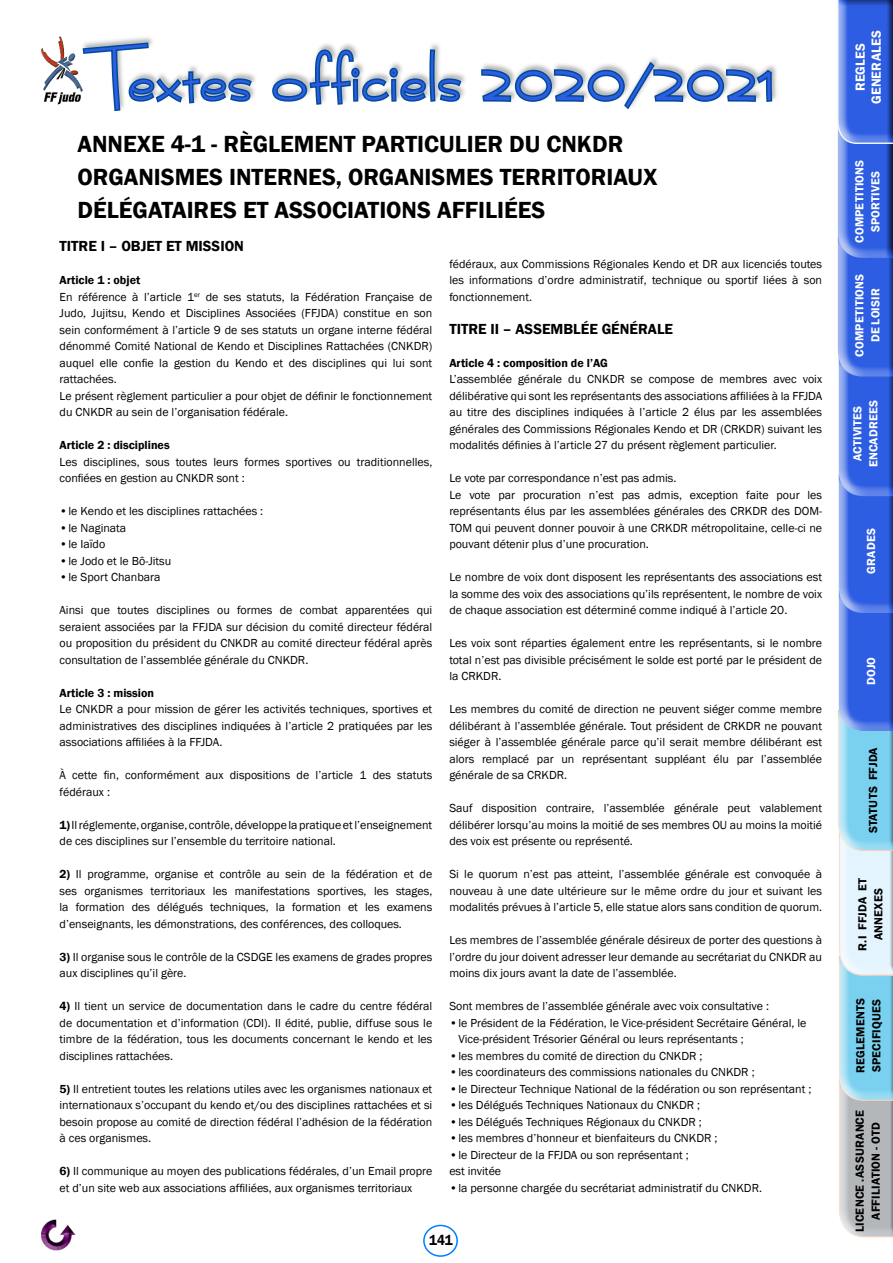
<style>
.page{position:relative;width:893px;height:1263px;background:#fff}
.page>*{position:absolute;margin:0;border:0;box-sizing:border-box;transform-origin:0 0}
.t1{font:67.5px "Youthing October Fourteen";color:#2d5de2}
.t2{font:600 24px/33px "Franklin Gothic";color:#000}
.t3{font:600 15px "Franklin Gothic";color:#000}
.t4{font:600 14.85px "Franklin Gothic";color:#000;scale:.91 1}
.t5{font:600 13.5px/15.9px "Franklin Gothic";letter-spacing:.015em;color:#fff;text-align:center}
.t6{font:12px/16.5px "Franklin Gothic";color:#000;text-align:justify}
.t7{font:600 12px/15.9px "Franklin Gothic";letter-spacing:.01em;color:#000;text-align:center}
.t8{font:600 12px/15.9px "Franklin Gothic";letter-spacing:.015em;color:#fff;text-align:center}
.s1{font-size:90px}
.s2{font-weight:600}
</style>
<div class="page">
<div style="left:423px;top:1225px;width:35px;height:32px;border:2px solid #007fff;border-radius:50%"></div>
<div style="left:27px;top:24px;width:69px;height:82px;background:#000;opacity:.5"></div>
<div style="left:80px;top:34px;width:699px;height:78px;background:#fff"></div>
<svg style="left:81px;top:41px;width:173px;height:71px"></svg>
<svg style="left:272px;top:47px;width:191px;height:58px"></svg>
<svg style="left:481px;top:59px;width:293px;height:51px"></svg>
<svg style="left:837px;top:155px;width:56px;height:1083px;background:#759de1"></svg>
<div style="left:830px;top:0;width:63px;height:153px;background:#000;opacity:.75"></div>
<div style="left:29px;top:1207px;width:58px;height:43px;background:#000;opacity:.75"></div>
<h1 class="t1" style="left:104px;top:37px;width:672px">Textes officiels <span class="s1">2020/2021</span></h1>
<h2 class="t2" style="left:78px;top:128px;width:581px">ANNEXE 4-1 - RÈGLEMENT PARTICULIER DU CNKDR<br>ORGANISMES INTERNES, ORGANISMES TERRITORIAUX<br>DÉLÉGATAIRES ET ASSOCIATIONS AFFILIÉES</h2>
<p class="t3" style="left:60px;top:237px;width:186px">TITRE I – OBJET ET MISSION</p>
<p class="t6" style="left:60px;top:272px;width:374px;text-align:left"><span class="s2">Article 1 : objet<br></span>En référence à l’article 1<sup>er</sup> de ses statuts, la Fédération Française de Judo, Jujitsu, Kendo et Disciplines Associées (FFJDA) constitue en son sein conformément à l’article 9 de ses statuts un organe interne fédéral dénommé Comité National de Kendo et Disciplines Rattachées (CNKDR) auquel elle confie la gestion du Kendo et des disciplines qui lui sont rattachées.<br>Le présent règlement particulier a pour objet de définir le fonctionnement du CNKDR au sein de l’organisation fédérale.</p>
<p class="t7" style="left:60px;top:437px;width:112px">Article 2 : disciplines</p>
<p class="t6" style="left:60px;top:454px;width:374px">Les disciplines, sous toutes leurs formes sportives ou traditionnelles, confiées en gestion au CNKDR sont :</p>
<p class="t6" style="left:60px;top:503px;width:205px">•le Kendo et les disciplines rattachées :</p>
<p class="t6" style="left:60px;top:520px;width:68px">•le Naginata</p>
<p class="t6" style="left:60px;top:536px;width:47px">•le Iaïdo</p>
<p class="t6" style="left:60px;top:553px;width:113px">•le Jodo et le Bô-Jitsu</p>
<p class="t6" style="left:60px;top:569px;width:102px">•le Sport Chanbara</p>
<p class="t6" style="left:60px;top:602px;width:374px">Ainsi que toutes disciplines ou formes de combat apparentées qui seraient associées par la FFJDA sur décision du comité directeur fédéral ou proposition du président du CNKDR au comité directeur fédéral après consultation de l’assemblée générale du CNKDR.</p>
<p class="t7" style="left:60px;top:685px;width:96px">Article 3 : mission</p>
<p class="t6" style="left:60px;top:701px;width:374px">Le CNKDR a pour mission de gérer les activités techniques, sportives et administratives des disciplines indiquées à l’article 2 pratiquées par les associations affiliées à la FFJDA.</p>
<p class="t6" style="left:60px;top:767px;width:374px">À cette fin, conformément aux dispositions de l’article 1 des statuts fédéraux :</p>
<p class="t6" style="left:60px;top:817px;width:374px"><span class="s2">1)</span> Il réglemente, organise, contrôle, développe la pratique et l’enseignement de ces disciplines sur l’ensemble du territoire national.</p>
<p class="t6" style="left:60px;top:866px;width:374px"><span class="s2">2)</span> Il programme, organise et contrôle au sein de la fédération et de ses organismes territoriaux les manifestations sportives, les stages, la formation des délégués techniques, la formation et les examens d’enseignants, les démonstrations, des conférences, des colloques.</p>
<p class="t6" style="left:60px;top:949px;width:374px"><span class="s2">3)</span> Il organise sous le contrôle de la CSDGE les examens de grades propres aux disciplines qu’il gère.</p>
<p class="t6" style="left:60px;top:998px;width:374px"><span class="s2">4)</span> Il tient un service de documentation dans le cadre du centre fédéral de documentation et d’information (CDI). Il édité, publie, diffuse sous le timbre de la fédération, tous les documents concernant le kendo et les disciplines rattachées.</p>
<p class="t6" style="left:60px;top:1081px;width:374px"><span class="s2">5)</span> Il entretient toutes les relations utiles avec les organismes nationaux et internationaux s’occupant du kendo et/ou des disciplines rattachées et si besoin propose au comité de direction fédéral l’adhésion de la fédération à ces organismes.</p>
<p class="t6" style="left:60px;top:1163px;width:374px"><span class="s2">6)</span> Il communique au moyen des publications fédérales, d’un Email propre et d’un site web aux associations affiliées, aux organismes territoriaux</p>
<p class="t6" style="left:449px;top:256px;width:374px">fédéraux, aux Commissions Régionales Kendo et DR aux licenciés toutes les informations d’ordre administratif, technique ou sportif liées à son fonctionnement.</p>
<p class="t3" style="left:449px;top:319px;width:225px">TITRE II – ASSEMBLÉE GÉNÉRALE</p>
<p class="t7" style="left:449px;top:355px;width:160px">Article 4 : composition de l’AG</p>
<p class="t6" style="left:449px;top:371px;width:374px">L’assemblée générale du CNKDR se compose de membres avec voix délibérative qui sont les représentants des associations affiliées à la FFJDA au titre des disciplines indiquées à l’article 2 élus par les assemblées générales des Commissions Régionales Kendo et DR (CRKDR) suivant les modalités définies à l’article 27 du présent règlement particulier.</p>
<p class="t6" style="left:449px;top:470px;width:374px;text-align:left">Le vote par correspondance n’est pas admis.<br>Le vote par procuration n’est pas admis, exception faite pour les représentants élus par les assemblées générales des CRKDR des DOM-TOM qui peuvent donner pouvoir à une CRKDR métropolitaine, celle-ci ne pouvant détenir plus d’une procuration.</p>
<p class="t6" style="left:449px;top:569px;width:374px">Le nombre de voix dont disposent les représentants des associations est la somme des voix des associations qu’ils représentent, le nombre de voix de chaque association est déterminé comme indiqué à l’article 20.</p>
<p class="t6" style="left:449px;top:635px;width:374px">Les voix sont réparties également entre les représentants, si le nombre total n’est pas divisible précisément le solde est porté par le président de la CRKDR.</p>
<p class="t6" style="left:449px;top:701px;width:374px">Les membres du comité de direction ne peuvent siéger comme membre délibérant à l’assemblée générale. Tout président de CRKDR ne pouvant siéger à l’assemblée générale parce qu’il serait membre délibérant est alors remplacé par un représentant suppléant élu par l’assemblée générale de sa CRKDR.</p>
<p class="t6" style="left:449px;top:800px;width:374px">Sauf disposition contraire, l’assemblée générale peut valablement délibérer lorsqu’au moins la moitié de ses membres OU au moins la moitié des voix est présente ou représenté.</p>
<p class="t6" style="left:449px;top:866px;width:374px">Si le quorum n’est pas atteint, l’assemblée générale est convoquée à nouveau à une date ultérieure sur le même ordre du jour et suivant les modalités prévues à l’article 5, elle statue alors sans condition de quorum.</p>
<p class="t6" style="left:449px;top:932px;width:374px">Les membres de l’assemblée générale désireux de porter des questions à l’ordre du jour doivent adresser leur demande au secrétariat du CNKDR au moins dix jours avant la date de l’assemblée.</p>
<p class="t6" style="left:449px;top:998px;width:321px">Sont membres de l’assemblée générale avec voix consultative :</p>
<p class="t6" style="left:458px;top:1015px;width:350px;text-indent:-9px">•le Président de la Fédération, le Vice-président Secrétaire Général, le<br>Vice-président Trésorier Général ou leurs représentants ;</p>
<p class="t6" style="left:449px;top:1048px;width:255px">•les membres du comité de direction du CNKDR ;</p>
<p class="t6" style="left:449px;top:1064px;width:307px">•les coordinateurs des commissions nationales du CNKDR ;</p>
<p class="t6" style="left:449px;top:1081px;width:364px">•le Directeur Technique National de la fédération ou son représentant ;</p>
<p class="t6" style="left:449px;top:1097px;width:252px">•les Délégués Techniques Nationaux du CNKDR ;</p>
<p class="t6" style="left:449px;top:1114px;width:254px">•les Délégués Techniques Régionaux du CNKDR ;</p>
<p class="t6" style="left:449px;top:1130px;width:270px">•les membres d’honneur et bienfaiteurs du CNKDR ;</p>
<p class="t6" style="left:449px;top:1147px;width:241px">•le Directeur de la FFJDA ou son représentant ; est invitée</p>
<p class="t6" style="left:449px;top:1180px;width:314px">•la personne chargée du secrétariat administratif du CNKDR.</p>
<p class="t4" style="left:429px;top:1231px;width:28px">141</p>
<p class="t5" style="left:852px;top:104px;width:76px;rotate:-90deg">REGLES<br>GENERALES</p>
<p class="t8" style="left:852px;top:243px;width:85px;rotate:-90deg">COMPETITIONS<br>SPORTIVES</p>
<p class="t8" style="left:852px;top:357px;width:85px;rotate:-90deg">COMPETITIONS<br>DE LOISIR</p>
<p class="t8" style="left:850px;top:467px;width:69px;rotate:-90deg">ACTIVITES<br>ENCADREES</p>
<p class="t8" style="left:863px;top:574px;width:47px;rotate:-90deg">GRADES</p>
<p class="t8" style="left:863px;top:685px;width:30px;rotate:-90deg">DOJO</p>
<p class="t7" style="left:865px;top:833px;width:88px;rotate:-90deg">STATUTS FFJDA</p>
<p class="t7" style="left:855px;top:951px;width:74px;rotate:-90deg">R.I FFJDA ET<br>ANNEXES</p>
<p class="t7" style="left:853px;top:1073px;width:77px;text-align:left;rotate:-90deg">REGLEMENTS<br>SPECIFIQUES</p>
<p class="t7" style="left:852px;top:1232px;width:124px;rotate:-90deg">LICENCE .ASSURANCE<br>AFFILIATION - OTD</p>
</div>
